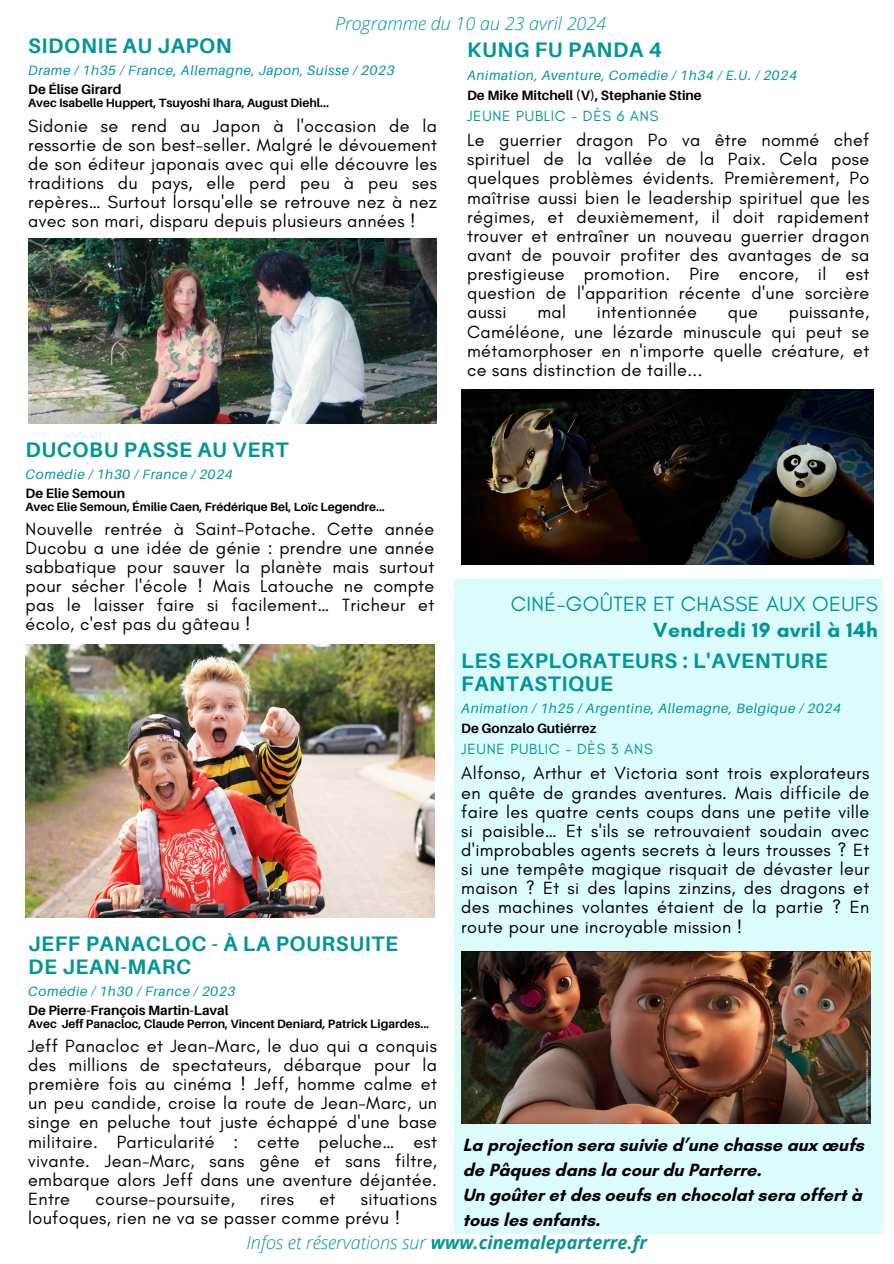
<style>
.page{position:relative;width:894px;height:1264px;background:#fff}
.page>*{position:absolute;margin:0;border:0;box-sizing:border-box;transform-origin:0 0}
.t1{font:700 21px/22.5px "Aileron";letter-spacing:.03em;color:#009598}
.t2{font:21px "Glacial Indifference";letter-spacing:.02em;color:#009598}
.t3{font:700 21px "Glacial Indifference";letter-spacing:.02em;color:#009598}
.t4{font:18px/19.2px "Glacial Indifference";letter-spacing:.02em;color:#000;text-align:justify}
.t5{font:700 18px/24.8px "Glacial Indifference";color:#000}
.t6{font:italic 700 18px "Open Sans";color:#009598}
.t7{font:italic 300 18px "Open Sans";color:#009598}
.t8{font:15px "Glacial Indifference";letter-spacing:.05em;color:#009598}
.t9{font:italic 13.5px "Aileron";letter-spacing:.05em;color:#009598}
.t10{font:700 13.5px "Aileron";color:#000}
.t11{font:700 12px "Aileron";color:#000}
.s1{font-weight:300}
</style>
<div class="page">
<img style="left:461px;top:389px;width:412px;height:175px">
<div style="left:454px;top:579px;width:428px;height:654px;background:#dcfcfc"></div>
<img style="left:461px;top:951px;width:408px;height:172px">
<img style="left:25px;top:645px;width:409px;height:272px">
<img style="left:28px;top:239px;width:409px;height:184px">
<h4 class="t7" style="left:335px;top:11px;width:273px">Programme du 10 au 23 avril 2024</h4>
<h5 class="t1" style="left:28px;top:34px;width:205px">SIDONIE AU JAPON</h5>
<h4 class="t9" style="left:28px;top:62px;width:368px">Drame / 1h35 / France, Allemagne, Japon, Suisse / 2023</h4>
<p class="t10" style="left:28px;top:81px;width:95px">De Élise Girard</p>
<h3 class="t11" style="left:28px;top:95px;width:302px">Avec Isabelle Huppert, Tsuyoshi Ihara, August Diehl...</h3>
<p class="t4" style="left:28px;top:116px;width:410px">Sidonie se rend au Japon à l'occasion de la ressortie de son best-seller. Malgré le dévouement de son éditeur japonais avec qui elle découvre les traditions du pays, elle perd peu à peu ses repères… Surtout lorsqu'elle se retrouve nez à nez avec son mari, disparu depuis plusieurs années !</p>
<p class="t1" style="left:467px;top:38px;width:196px">KUNG FU PANDA 4</p>
<h4 class="t9" style="left:467px;top:67px;width:331px">Animation, Aventure, Comédie / 1h34 / E.U. / 2024</h4>
<h1 class="t10" style="left:467px;top:87px;width:236px">De Mike Mitchell (V), Stephanie Stine</h1>
<p class="t4" style="left:467px;top:130px;width:403px">Le guerrier dragon Po va être nommé chef spirituel de la vallée de la Paix. Cela pose quelques problèmes évidents. Premièrement, Po maîtrise aussi bien le leadership spirituel que les régimes, et deuxièmement, il doit rapidement trouver et entraîner un nouveau guerrier dragon avant de pouvoir profiter des avantages de sa prestigieuse promotion. Pire encore, il est question de l'apparition récente d'une sorcière aussi</p>
<h6 class="t8" style="left:467px;top:107px;width:193px">JEUNE PUBLIC - DÈS 6 ANS</h6>
<p class="t4" style="left:537px;top:302px;width:30px">mal</p>
<p class="t4" style="left:596px;top:302px;width:102px">intentionnée</p>
<p class="t4" style="left:727px;top:302px;width:31px">que</p>
<p class="t4" style="left:467px;top:302px;width:403px;text-indent:321px">puissante, Caméléone, une lézarde minuscule qui peut se métamorphoser en n'importe quelle créature, et ce sans distinction de taille...</p>
<h1 class="t1" style="left:25px;top:438px;width:264px">DUCOBU PASSE AU VERT</h1>
<p class="t9" style="left:25px;top:466px;width:209px">Comédie / 1h30 / France / 2024</p>
<p class="t10" style="left:25px;top:485px;width:101px">De Elie Semoun</p>
<p class="t11" style="left:25px;top:499px;width:361px">Avec Elie Semoun, Émilie Caen, Frédérique Bel, Loïc Legendre...</p>
<h4 class="t4" style="left:25px;top:518px;width:410px">Nouvelle rentrée à Saint-Potache. Cette année Ducobu a une idée de génie : prendre une année sabbatique pour sauver la planète mais surtout pour sécher l'école ! Mais Latouche ne compte pas le laisser faire si facilement… Tricheur et écolo, c'est pas du gâteau !</h4>
<p class="t1" style="left:28px;top:932px;width:371px">JEFF PANACLOC - À LA POURSUITE<br>DE JEAN-MARC</p>
<p class="t9" style="left:28px;top:982px;width:209px">Comédie / 1h30 / France / 2023</p>
<h1 class="t10" style="left:28px;top:1001px;width:202px">De Pierre-François Martin-Laval</h1>
<p class="t11" style="left:28px;top:1015px;width:402px">Avec Jeff Panacloc, Claude Perron, Vincent Deniard, Patrick Ligardes...</p>
<p class="t4" style="left:28px;top:1036px;width:410px">Jeff Panacloc et Jean-Marc, le duo qui a conquis des millions de spectateurs, débarque pour la première fois au cinéma ! Jeff, homme calme et un peu candide, croise la route de Jean-Marc, un singe en peluche tout juste échappé d'une base militaire. Particularité : cette peluche… est vivante. Jean-Marc, sans gêne et sans filtre, embarque alors Jeff dans une aventure déjantée.<br>Entre</p>
<p class="t4" style="left:28px;top:1189px;width:410px;text-indent:332px">situations loufoques, rien ne va se passer comme prévu !</p>
<p class="t4" style="left:95px;top:1189px;width:141px">course-poursuite,</p>
<p class="t4" style="left:260px;top:1189px;width:35px">rires</p>
<p class="t4" style="left:319px;top:1189px;width:18px">et</p>
<p class="t2" style="left:510px;top:591px;width:368px">CINÉ-GOÛTER ET CHASSE AUX OEUFS</p>
<p class="t3" style="left:653px;top:617px;width:226px">Vendredi 19 avril à 14h</p>
<h1 class="t1" style="left:461px;top:649px;width:368px">LES EXPLORATEURS : L'AVENTURE<br>FANTASTIQUE</h1>
<p class="t9" style="left:461px;top:699px;width:381px">Animation / 1h25 / Argentine, Allemagne, Belgique / 2024</p>
<h6 class="t10" style="left:461px;top:719px;width:136px">De Gonzalo Gutiérrez</h6>
<h5 class="t4" style="left:461px;top:763px;width:409px">Alfonso, Arthur et Victoria sont trois explorateurs en quête de grandes aventures. Mais difficile de faire les quatre cents coups dans une petite ville si paisible… Et s'ils se retrouvaient soudain avec d'improbables agents secrets à leurs trousses ? Et si une tempête magique risquait de dévaster leur maison ? Et si des lapins zinzins, des dragons et des machines volantes étaient de la partie ? En route pour une incroyable mission !</h5>
<h4 class="t8" style="left:461px;top:740px;width:193px">JEUNE PUBLIC - DÈS 3 ANS</h4>
<h4 class="t5" style="left:462px;top:1132px;width:402px">La projection sera suivie d’une chasse aux œufs de Pâques dans la cour du Parterre.<br>Un goûter et des oeufs en chocolat sera offert à tous les enfants.</h4>
<p class="t6" style="left:246px;top:1230px;width:402px"><span class="s1">Infos et réservations sur</span> www.cinemaleparterre.fr</p>
</div>
